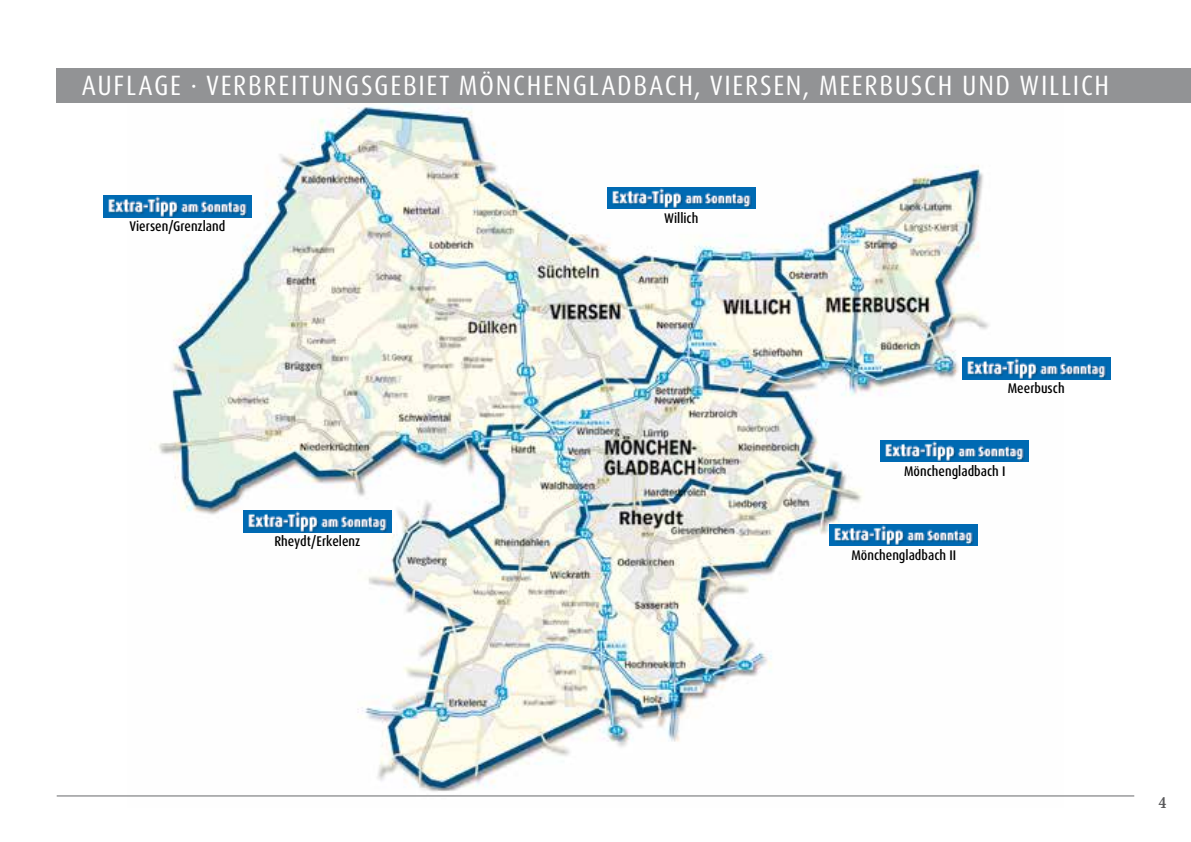
<style>
.page{position:relative;width:1191px;height:842px;background:#fff}
.page>*{position:absolute;margin:0;border:0;box-sizing:border-box;transform-origin:0 0}
.t1{font:condensed 28px "Dax OT";letter-spacing:.06em;color:#fff}
.t2{font:700 16px "Magna EF";color:#58585a}
.t3{font:500 condensed 14px "Dax OT";color:#000}
</style>
<div class="page">
<img style="left:127px;top:102px;width:937px;height:690px">
<div style="left:57px;top:68px;width:1134px;height:34px;background:#929395"></div>
<hr style="left:57px;top:795px;width:1077px;height:2px;background:#929395">
<img style="left:103px;top:196px;width:148px;height:21px">
<img style="left:243px;top:511px;width:148px;height:21px">
<img style="left:881px;top:440px;width:147px;height:22px">
<img style="left:607px;top:187px;width:148px;height:22px">
<img style="left:962px;top:358px;width:148px;height:21px">
<img style="left:830px;top:524px;width:147px;height:21px">
<h1 class="t1" style="left:82px;top:67px;width:1029px">AUFLAGE · VERBREITUNGSGEBIET MÖNCHENGLADBACH, VIERSEN, MEERBUSCH UND WILLICH</h1>
<p class="t3" style="left:129px;top:218px;width:97px">Viersen/Grenzland</p>
<p class="t3" style="left:274px;top:533px;width:87px">Rheydt/Erkelenz</p>
<p class="t3" style="left:664px;top:209px;width:36px">Willich</p>
<p class="t3" style="left:1007px;top:379px;width:58px">Meerbusch</p>
<p class="t3" style="left:904px;top:462px;width:103px">Mönchengladbach I</p>
<p class="t3" style="left:851px;top:546px;width:106px">Mönchengladbach II</p>
<p class="t2" style="left:1158px;top:794px;width:10px">4</p>
</div>
